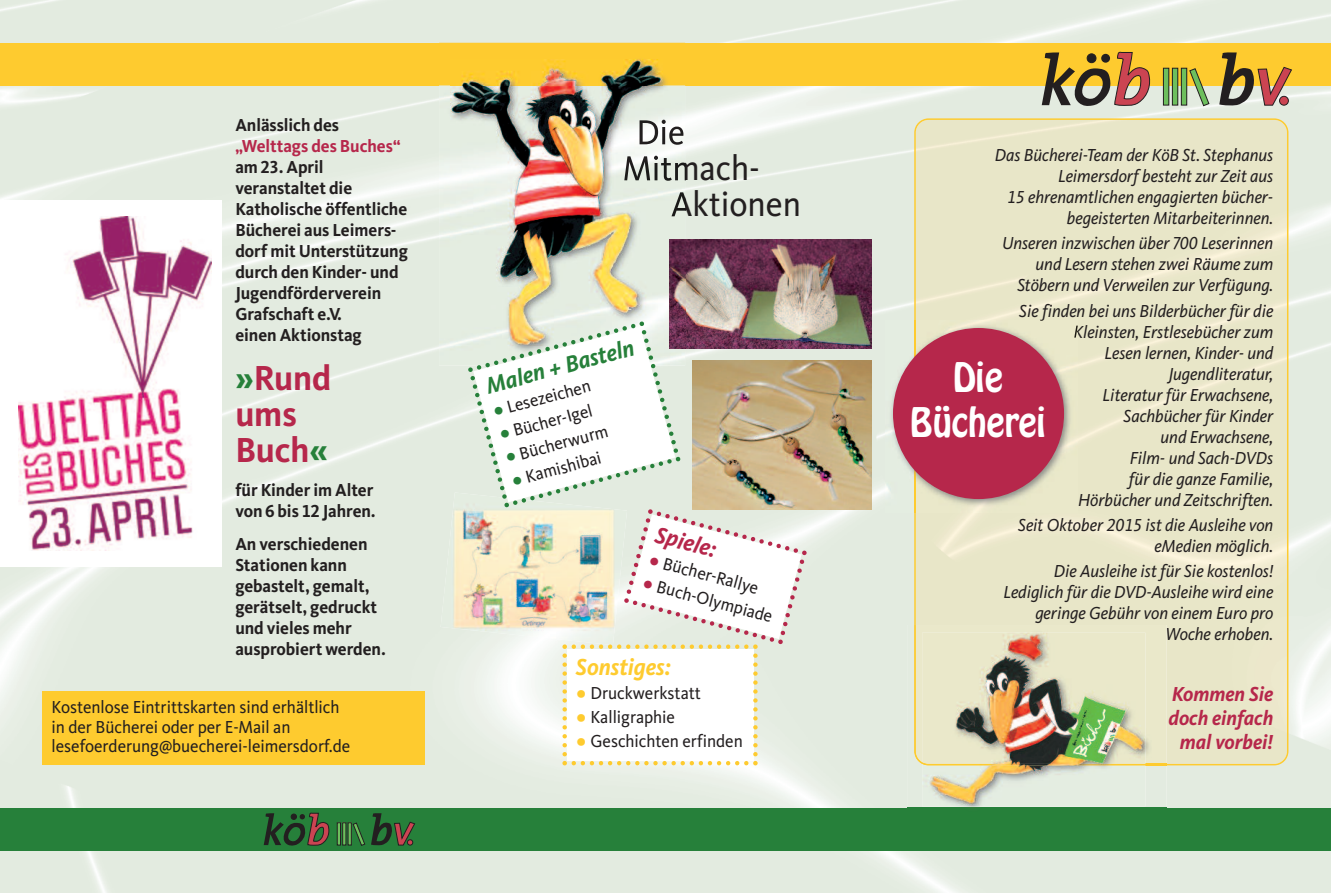
<style>
.page{position:relative;width:1331px;height:893px;background:#fff}
.page>*{position:absolute;margin:0;border:0;box-sizing:border-box;transform-origin:0 0}
.t1{font:36px/36px "CDU Kievit Tab";letter-spacing:-.005em;color:#231f20;scale:.95 1}
.t2{font:700 36px/36px "CDU Kievit Tab";letter-spacing:-.005em;color:#b6274b;scale:.95 1}
.t3{font:36px/45px "Hobo Std";letter-spacing:-.005em;color:#fff;text-align:center;scale:.95 1}
.t4{font:italic 700 24px "CDU Kievit Tab";color:#26803a;scale:.95 1}
.t5{font:italic 700 24px "CDU Kievit Tab";letter-spacing:-.005em;color:#fecb2f;scale:.95 1}
.t6{font:italic 700 24px "CDU Kievit Tab";color:#b6274b;scale:.95 1}
.t7{font:italic 700 21px/24px "CDU Kievit Tab";letter-spacing:-.005em;color:#b6274b;text-align:center;scale:.95 1}
.t8{font:italic 18px/21px "CDU Kievit Tab";letter-spacing:-.005em;color:#231f20;text-align:right;scale:.95 1}
.t9{font:700 18px/21px "CDU Kievit Tab";letter-spacing:-.005em;color:#231f20;scale:.95 1}
.t10{font:18px/19.5px "CDU Kievit Tab";letter-spacing:-.005em;color:#231f20;scale:.95 1}
.t11{font:700 18px "CDU Kievit Tab";letter-spacing:-.005em;color:#b6274b;scale:.95 1}
.s1{color:#26803a}
.s2{font-family:"Calibri";font-weight:700;color:#26803a}
.s3{font-family:"Calibri";font-weight:700;color:#b6274b}
.s4{font-family:"Calibri";font-weight:700;color:#fecb2f}
</style>
<div class="page">
<img style="left:0;top:0;width:1331px;height:893px">
<div style="left:0;top:43px;width:1331px;height:42px;background:#fecb2f"></div>
<div style="left:0;top:808px;width:1331px;height:42px;background:#26803a"></div>
<div style="left:1163px;top:68px;width:6px;height:37px;background:#6dbf5d"></div>
<div style="left:1163px;top:68px;width:6px;height:37px;border:1px solid #231f20"></div>
<div style="left:1172px;top:68px;width:6px;height:37px;background:#6dbf5d"></div>
<div style="left:1172px;top:68px;width:6px;height:37px;border:1px solid #231f20"></div>
<div style="left:1181px;top:68px;width:6px;height:37px;background:#6dbf5d"></div>
<div style="left:1181px;top:68px;width:6px;height:37px;border:1px solid #231f20"></div>
<svg style="left:1189px;top:68px;width:20px;height:38px"></svg>
<svg style="left:1042px;top:51px;width:110px;height:56px"></svg>
<svg style="left:1219px;top:52px;width:73px;height:54px"></svg>
<div style="left:337px;top:823px;width:4px;height:22px;border:1px solid #231f20"></div>
<svg style="left:353px;top:823px;width:12px;height:23px"></svg>
<svg style="left:264px;top:812px;width:66px;height:34px"></svg>
<svg style="left:371px;top:813px;width:44px;height:32px"></svg>
<div style="left:914px;top:118px;width:374px;height:647px;background:#e8e6c8"></div>
<div style="left:43px;top:691px;width:382px;height:74px;background:#fecb2f"></div>
<div style="left:0;top:201px;width:222px;height:366px;background:#fff"></div>
<img style="left:19px;top:217px;width:193px;height:333px">
<img style="left:907px;top:625px;width:260px;height:183px">
<img style="left:916px;top:625px;width:251px;height:139px">
<svg style="left:1145px;top:764px;width:22px;height:1px"></svg>
<svg style="left:914px;top:751px;width:8px;height:13px"></svg>
<img style="left:922px;top:633px;width:223px;height:173px">
<img style="left:922px;top:762px;width:223px;height:3px">
<img style="left:441px;top:492px;width:24px;height:153px">
<img style="left:685px;top:240px;width:187px;height:108px">
<img style="left:439px;top:42px;width:246px;height:324px">
<img style="left:662px;top:120px;width:21px;height:25px">
<img style="left:662px;top:157px;width:23px;height:24px">
<img style="left:671px;top:192px;width:14px;height:25px">
<img style="left:669px;top:240px;width:16px;height:78px">
<img style="left:450px;top:60px;width:212px;height:286px">
<img style="left:624px;top:155px;width:38px;height:26px">
<svg style="left:465px;top:318px;width:345px;height:447px"></svg>
<img style="left:693px;top:360px;width:179px;height:149px">
<img style="left:885px;top:321px;width:192px;height:192px">
<svg style="left:1074px;top:325px;width:3px;height:13px"></svg>
<div style="left:893px;top:328px;width:171px;height:171px;background:#b6274b;border-radius:50%"></div>
<p class="t9" style="left:235px;top:114px;width:111px">Anlässlich des</p>
<p class="t11" style="left:235px;top:135px;width:175px">„Welttags des Buches“</p>
<p class="t9" style="left:235px;top:156px;width:183px">am 23. April veranstaltet die<br>Katholische öffentliche<br>Bücherei aus Leimers&shy;dorf mit Unterstützung durch den Kinder- und<br>Jugendförderverein<br>Grafschaft e.V.<br>einen Aktionstag</p>
<h1 class="t2" style="left:235px;top:360px;width:102px"><span class="s1">»</span>Rund ums<br>Buch<span class="s1">«</span></h1>
<p class="t9" style="left:235px;top:479px;width:149px">für Kinder im Alter von 6 bis 12 Jahren.</p>
<p class="t9" style="left:235px;top:534px;width:160px">An verschiedenen<br>Stationen kann gebastelt, gemalt, gerätselt, gedruckt und vieles mehr ausprobiert werden.</p>
<p class="t10" style="left:52px;top:698px;width:316px">Kostenlose Eintrittskarten sind erhältlich in der Bücherei oder per E-Mail an lesefoerderung@buecherei-leimersdorf.de</p>
<h1 class="t1" style="left:671px;top:151px;width:139px;text-indent:-48px">Mitmach-<br>Aktionen</h1>
<h2 class="t4" style="left:483px;top:372px;width:162px;rotate:-15deg">Malen + Basteln</h2>
<p class="t10" style="left:491px;top:402px;width:107px;rotate:-15deg"><span class="s2">●</span> Lesezeichen</p>
<p class="t10" style="left:497px;top:425px;width:102px;rotate:-15deg"><span class="s2">●</span> Bücher-Igel</p>
<p class="t10" style="left:503px;top:448px;width:113px;rotate:-15deg"><span class="s2">●</span> Bücherwurm</p>
<p class="t10" style="left:509px;top:472px;width:99px;rotate:-15deg"><span class="s2">●</span> Kamishibai</p>
<h2 class="t6" style="left:660px;top:520px;width:67px;rotate:15deg">Spiele:</h2>
<p class="t10" style="left:646px;top:573px;width:142px;rotate:15deg"><span class="s3">●</span> Buch-Olympiade</p>
<p class="t10" style="left:652px;top:550px;width:120px;rotate:15deg"><span class="s3">●</span> Bücher-Rallye</p>
<h2 class="t5" style="left:576px;top:652px;width:101px">Sonstiges:</h2>
<p class="t10" style="left:576px;top:683px;width:133px"><span class="s4">●</span> Druckwerkstatt</p>
<p class="t10" style="left:576px;top:707px;width:106px"><span class="s4">●</span> Kalligraphie</p>
<p class="t10" style="left:576px;top:731px;width:177px"><span class="s4">●</span> Geschichten erfinden</p>
<p class="t8" style="left:995px;top:145px;width:295px">Das Bücherei-Team der KöB St. Stephanus Leimersdorf besteht zur Zeit aus<br>15 ehrenamtlichen engagierten bücher&shy;begeisterten Mitarbeiterinnen.</p>
<p class="t8" style="left:1002px;top:233px;width:287px">Unseren inzwischen über 700 Leserinnen und Lesern stehen zwei Räume zum<br>Stöbern und Verweilen zur Verfügung.</p>
<p class="t8" style="left:1019px;top:300px;width:269px">Sie finden bei uns Bilderbücher für die<br>Kleinsten, Erstlesebücher zum<br>Lesen lernen, Kinder- und<br>Jugendliteratur,<br>Literatur für Erwachsene,<br>Sachbücher für Kinder<br>und Erwachsene,<br>Film- und Sach-DVDs<br>für die ganze Familie,<br>Hörbücher und Zeitschriften.</p>
<p class="t8" style="left:1018px;top:514px;width:270px">Seit Oktober 2015 ist die Ausleihe von eMedien möglich.</p>
<p class="t8" style="left:1003px;top:561px;width:286px">Die Ausleihe ist für Sie kostenlos!<br>Lediglich für die DVD-Ausleihe wird eine geringe Gebühr von einem Euro pro<br>Woche erhoben.</p>
<h1 class="t3" style="left:910px;top:358px;width:144px">Die<br>Bücherei</h1>
<p class="t7" style="left:1168px;top:682px;width:112px">Kommen Sie doch einfach mal vorbei!</p>
</div>
